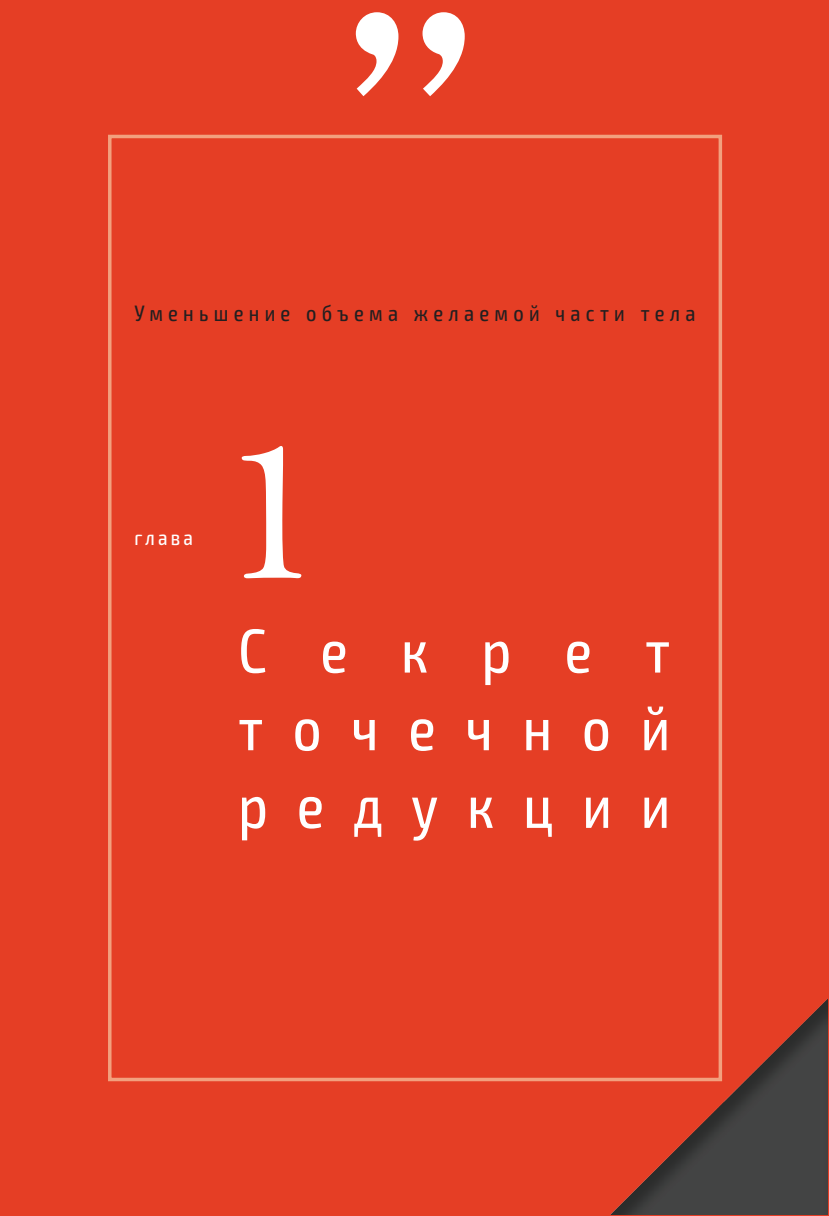
<style>
.page{position:relative;width:829px;height:1216px;background:#fff}
.page>*{position:absolute;margin:0;border:0;box-sizing:border-box;transform-origin:0 0}
.t1{font:247.97px "Bell";color:#fff}
.t2{font:condensed 62.12px/77.7px "Exo 2";letter-spacing:.48em;color:#fff;text-align:justify}
.t3{font:condensed 22.4px "Exo 2";letter-spacing:.235em;color:#231f20}
.t4{font:condensed 21px "Exo 2";letter-spacing:.15em;color:#fff}
</style>
<div class="page">
<div style="left:0;top:0;width:828px;height:1215px;background:#e53e25"></div>
<svg style="left:356px;top:12px;width:108px;height:84px"></svg>
<div style="left:108px;top:135px;width:614px;height:946px;border:4px solid #f2a07e"></div>
<img style="left:610px;top:998px;width:217px;height:216px">
<p class="t3" style="left:135px;top:301px;width:562px">Уменьшение объема желаемой части тела</p>
<p class="t4" style="left:135px;top:526px;width:60px">глава</p>
<h1 class="t1" style="left:206px;top:347px;width:126px">1</h1>
<h2 class="t2" style="left:238px;top:613px;width:433px">Секрет точечной редукции</h2>
</div>
